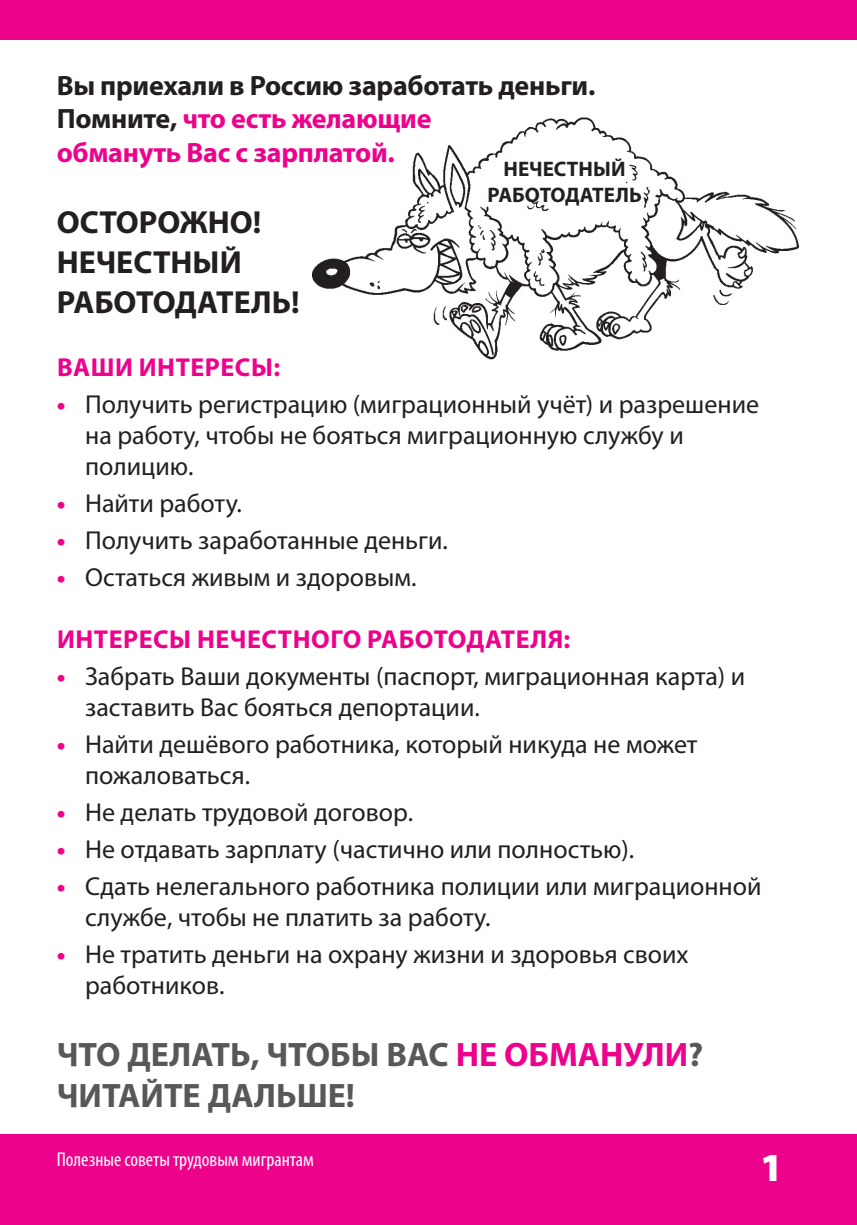
<style>
.page{position:relative;width:857px;height:1225px;background:#fff}
.page>*{position:absolute;margin:0;border:0;box-sizing:border-box;transform-origin:0 0}
.t1{font:900 40px "Myriad Pro";color:#fff}
.t2{font:700 34px/40.8px "Myriad Pro";color:#57585a}
.t3{font:700 32px/40px "Myriad Pro";color:#231f20}
.t4{font:700 28px/33.6px "Myriad Pro";letter-spacing:-.01em;color:#231f20}
.t5{font:26px/31.2px "Myriad Pro";color:#231f20}
.t6{font:700 26px "Myriad Pro";color:#ed028c}
.t7{font:700 21px/25.2px "Myriad Pro";color:#231f20;text-align:center}
.t8{font:condensed 20px "Myriad Pro";color:#fff}
.s1{color:#ed028c}
.s2{font-weight:700;color:#ed028c}
</style>
<div class="page">
<div style="left:0;top:1134px;width:856px;height:91px;background:#ed028c"></div>
<div style="left:0;top:0;width:856px;height:40px;background:#ed028c"></div>
<img style="left:312px;top:117px;width:486px;height:243px">
<p class="t4" style="left:57px;top:68px;width:540px">Вы приехали в Россию заработать деньги.<br>Помните, <span class="s1">что есть желающие<br>обмануть Вас с зарплатой.</span></p>
<p class="t7" style="left:487px;top:156px;width:156px">НЕЧЕСТНЫЙ<br>РАБОТОДАТЕЛЬ</p>
<p class="t3" style="left:57px;top:201px;width:244px">ОСТОРОЖНО!<br>НЕЧЕСТНЫЙ<br>РАБОТОДАТЕЛЬ!</p>
<p class="t6" style="left:57px;top:350px;width:118px">Ваши интересы</p>
<p class="t6" style="left:273px;top:350px;width:8px">:</p>
<p class="t5" style="left:85px;top:388px;width:675px;text-indent:-28px"><span class="s2">•</span> Получить регистрацию (миграционный учёт) и разрешение на работу, чтобы не бояться миграционную службу и полицию.</p>
<p class="t5" style="left:57px;top:487px;width:187px"><span class="s2">•</span> Найти работу.</p>
<p class="t5" style="left:57px;top:524px;width:392px"><span class="s2">•</span> Получить заработанные деньги.</p>
<p class="t5" style="left:57px;top:561px;width:361px"><span class="s2">•</span> Остаться живым и здоровым.</p>
<p class="t6" style="left:57px;top:622px;width:18px">Интересы</p>
<p class="t6" style="left:197px;top:622px;width:18px">нечестно</p>
<p class="t6" style="left:330px;top:622px;width:54px">го работодател</p>
<p class="t6" style="left:547px;top:622px;width:24px">я:</p>
<p class="t5" style="left:85px;top:660px;width:661px;text-indent:-28px"><span class="s2">•</span> Забрать Ваши документы (паспорт, миграционная карта) и заставить Вас бояться депортации.</p>
<p class="t5" style="left:85px;top:728px;width:613px;text-indent:-28px"><span class="s2">•</span> Найти дешёвого работника, который никуда не может пожаловаться.</p>
<p class="t5" style="left:57px;top:796px;width:358px"><span class="s2">•</span> Не делать трудовой договор.</p>
<p class="t5" style="left:57px;top:833px;width:578px"><span class="s2">•</span> Не отдавать зарплату (частично или полностью).</p>
<p class="t5" style="left:85px;top:870px;width:677px;text-indent:-28px"><span class="s2">•</span> Сдать нелегального работника полиции или миграционной службе, чтобы не платить за работу.</p>
<p class="t5" style="left:85px;top:938px;width:604px;text-indent:-28px"><span class="s2">•</span> Не тратить деньги на охрану жизни и здоровья своих работников.</p>
<h2 class="t2" style="left:57px;top:1033px;width:648px">ЧТО ДЕЛАТЬ, ЧТОБЫ ВАС <span class="s1">НЕ ОБМАНУЛИ</span>?<br>ЧИТАЙТЕ ДАЛЬШЕ!</h2>
<p class="t8" style="left:57px;top:1147px;width:258px">Полезные советы трудовым мигрантам</p>
<h1 class="t1" style="left:759px;top:1145px;width:24px">1</h1>
</div>
